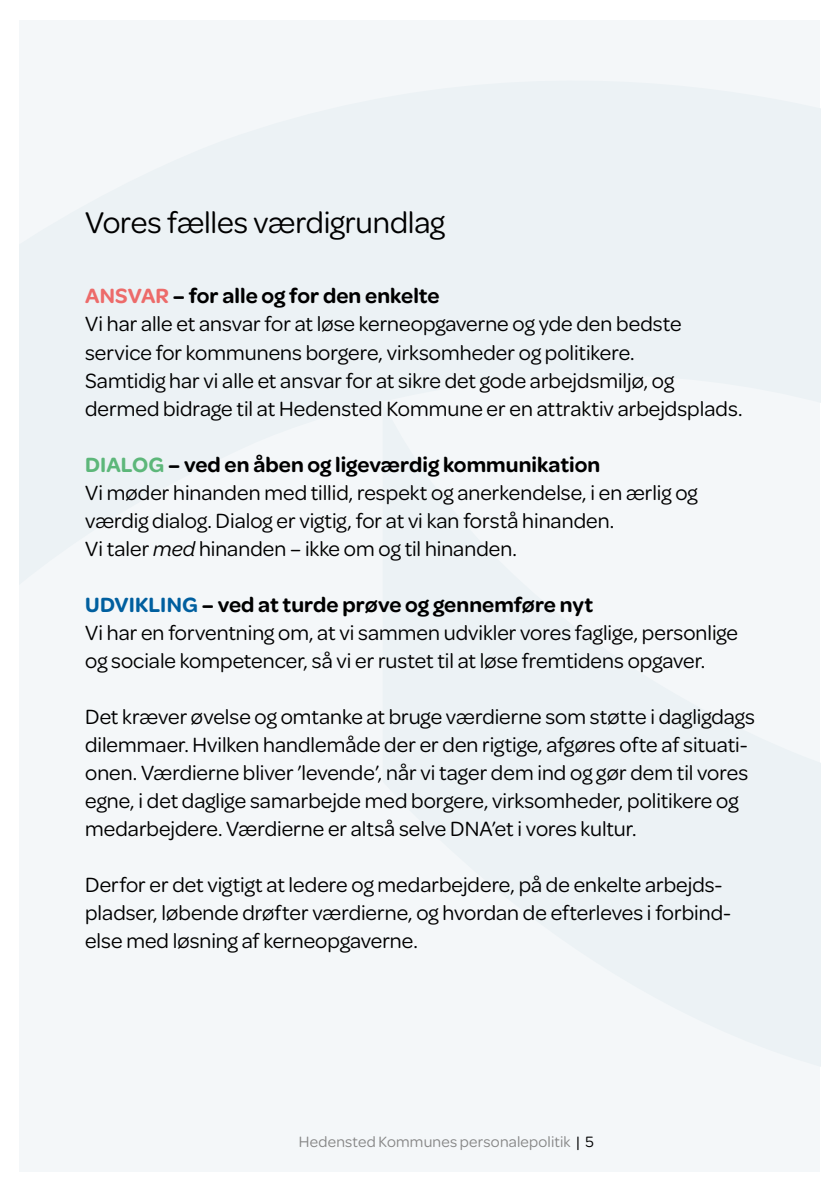
<style>
.page{position:relative;width:840px;height:1191px;background:#fff}
.page>*{position:absolute;margin:0;border:0;box-sizing:border-box;transform-origin:0 0}
.Underrubrik_16_20{font:32px "Omnes";letter-spacing:-.005em;color:#000}
.Brød{font:22px/28px "Omnes";color:#000}
.Brød-2{font:600 22px "Omnes";color:#000}
.t1{font:16px "Omnes";letter-spacing:.015em;color:#878787}
.s1{color:#ed6b6a}
.s2{color:#5db77a}
.s3{font-style:italic}
.s4{color:#005f9f}
.s5{color:#000}
</style>
<div class="page">
<div style="left:20px;top:20px;width:799px;height:1145px;background:#f4f7f9"></div>
<h3 class="Underrubrik_16_20" style="left:85px;top:201px;width:361px">Vores fælles værdigrundlag</h3>
<p class="Brød-2" style="left:85px;top:281px;width:356px"><span class="s1">ANSVAR</span> – for alle og for den enkelte</p>
<p class="Brød" style="left:85px;top:309px;width:658px">Vi har alle et ansvar for at løse kerneopgaverne og yde den bedste service for kommunens borgere, virksomheder og politikere.<br>Samtidig har vi alle et ansvar for at sikre det gode arbejdsmiljø, og dermed bidrage til at Hedensted Kommune er en attraktiv arbejdsplads.</p>
<p class="Brød-2" style="left:85px;top:449px;width:516px"><span class="s2">DIALOG</span> – ved en åben og ligeværdig kommunikation</p>
<p class="Brød" style="left:85px;top:477px;width:613px">Vi møder hinanden med tillid, respekt og anerkendelse, i en ærlig og værdig dialog. Dialog er vigtig, for at vi kan forstå hinanden.</p>
<p class="Brød" style="left:85px;top:533px;width:433px">Vi taler <span class="s3">med</span> hinanden – ikke om og til hinanden.</p>
<p class="Brød-2" style="left:85px;top:589px;width:509px"><span class="s4">UDVIKLING</span> – ved at turde prøve og gennemføre nyt</p>
<p class="Brød" style="left:85px;top:617px;width:654px">Vi har en forventning om, at vi sammen udvikler vores faglige, personlige og sociale kompetencer, så vi er rustet til at løse fremtidens opgaver.</p>
<p class="Brød" style="left:85px;top:701px;width:670px">Det kræver øvelse og omtanke at bruge værdierne som støtte i dagligdags dilemmaer. Hvilken handlemåde der er den rigtige, afgøres ofte af situati&shy;onen. Værdierne bliver ’levende’, når vi tager dem ind og gør dem til vores egne, i det daglige samarbejde med borgere, virksomheder, politikere og medarbejdere. Værdierne er altså selve DNA’et i vores kultur.</p>
<p class="Brød" style="left:85px;top:869px;width:647px">Derfor er det vigtigt at ledere og medarbejdere, på de enkelte arbejds&shy;pladser, løbende drøfter værdierne, og hvordan de efterleves i forbind&shy;else med løsning af kerneopgaverne.</p>
<p class="t1" style="left:299px;top:1130px;width:296px">Hedensted Kommunes personalepolitik <span class="s5">| 5</span></p>
</div>
